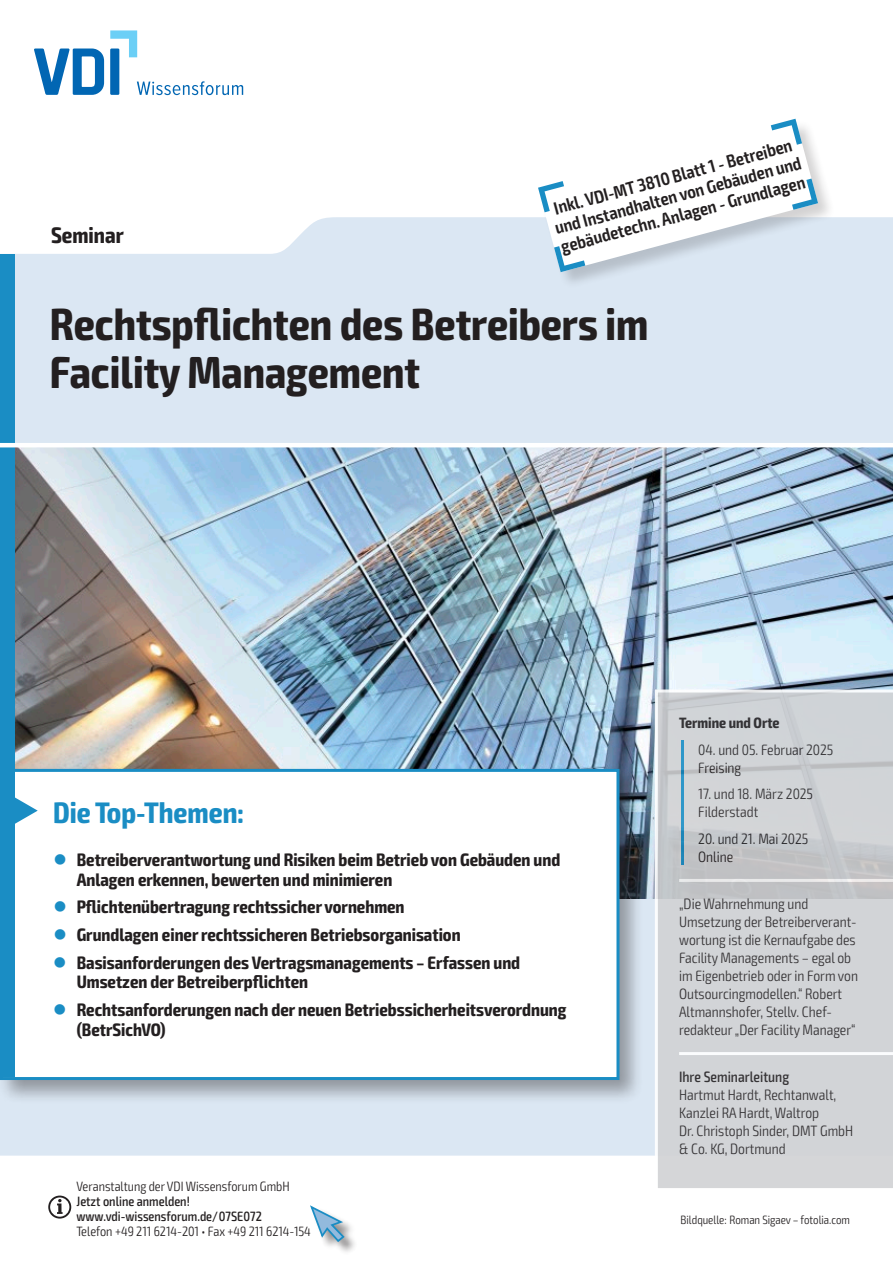
<style>
.page{position:relative;width:893px;height:1263px;background:#fff}
.page>*{position:absolute;margin:0;border:0;box-sizing:border-box;transform-origin:0 0}
.t1{font:700 condensed 45px/48px "Exo 2";color:#231f20}
.t2{font:700 condensed 29.7px "Exo 2";color:#1a8dc4}
.t3{font:700 condensed 22.5px "Exo 2";color:#231f20}
.t4{font:700 condensed 18px/19.5px "Exo 2";color:#231f20}
.t5{font:600 condensed 18px/19.5px "Exo 2";color:#231f20}
.t6{font:300 condensed 15px/18px "Exo 2";color:#231f20}
.t7{font:500 condensed 15px "Exo 2";color:#231f20}
.t8{font:700 condensed 15px "Exo 2";color:#231f20}
.t9{font:300 condensed 13.5px "Exo 2";color:#231f20}
.t10{font:500 condensed 13.5px/15px "Exo 2";color:#231f20}
.t11{font:300 condensed 12px "Exo 2";color:#231f20}
.s1{color:#1a8dc4}
</style>
<div class="page">
<div style="left:0;top:217px;width:893px;height:938px;background:#dbe7f3"></div>
<img style="left:14px;top:447px;width:878px;height:451px">
<div style="left:0;top:765px;width:644px;height:340px;background:#231f20;opacity:.4"></div>
<div style="left:2px;top:770px;width:616px;height:308px;background:#fff"></div>
<div style="left:3px;top:772px;width:11px;height:305px;background:#1a8dc4"></div>
<div style="left:0;top:769px;width:619px;height:311px;border:3px solid #1a8dc4"></div>
<svg style="left:14px;top:796px;width:24px;height:29px"></svg>
<div style="left:0;top:254px;width:14px;height:519px;background:#1a8dc4"></div>
<div style="left:311px;top:1206px;width:47px;height:49px;background:#231f20;opacity:.5"></div>
<svg style="left:310px;top:1205px;width:36px;height:38px"></svg>
<hr style="left:0;top:443px;width:893px;height:4px;background:#fff">
<svg style="left:655px;top:689px;width:238px;height:499px;background:#cfd2d5"></svg>
<svg style="left:48px;top:1195px;width:23px;height:23px"></svg>
<svg style="left:34px;top:30px;width:209px;height:65px"></svg>
<div style="left:539px;top:119px;width:297px;height:170px;background:#231f20;opacity:.2"></div>
<svg style="left:538px;top:119px;width:280px;height:153px"></svg>
<h3 class="t3" style="left:51px;top:221px;width:74px">Seminar</h3>
<p class="t5" style="left:548px;top:200px;width:256px;rotate:-15deg">Inkl. VDI-MT 3810 Blatt 1 - Betreiben und Instandhalten von Gebäuden und gebäudetechn. Anlagen - Grundlagen</p>
<h1 class="t1" style="left:50px;top:301px;width:600px">Rechtspflichten des Betreibers im<br>Facility Management</h1>
<h2 class="t2" style="left:53px;top:794px;width:192px">Die Top-Themen:</h2>
<p class="t4" style="left:77px;top:850px;width:485px;text-indent:-23px"><span class="s1">●</span> Betreiberverantwortung und Risiken beim Betrieb von Gebäuden und<br>Anlagen erkennen, bewerten und minimieren</p>
<p class="t4" style="left:53px;top:898px;width:353px"><span class="s1">●</span> Pflichtenübertragung rechtssicher vornehmen</p>
<p class="t4" style="left:53px;top:925px;width:409px"><span class="s1">●</span> Grundlagen einer rechtssicheren Betriebsorganisation</p>
<p class="t4" style="left:77px;top:953px;width:445px;text-indent:-23px"><span class="s1">●</span> Basisanforderungen des Vertragsmanagements – Erfassen und<br>Umsetzen der Betreiberpflichten</p>
<p class="t4" style="left:77px;top:1000px;width:491px;text-indent:-23px"><span class="s1">●</span> Rechtsanforderungen nach der neuen Betriebssicherheitsverordnung (BetrSichVO)</p>
<p class="t9" style="left:77px;top:1178px;width:215px">Veranstaltung der VDI Wissensforum GmbH</p>
<p class="t10" style="left:77px;top:1194px;width:187px">Jetzt online anmelden! www.vdi-wissensforum.de/07SE072</p>
<p class="t9" style="left:77px;top:1223px;width:236px">Telefon +49 211 6214-201 • Fax +49 211 6214-154</p>
<p class="t8" style="left:679px;top:714px;width:102px">Termine und Orte</p>
<p class="t6" style="left:698px;top:741px;width:137px">04. und 05. Februar 2025<br>Freising</p>
<p class="t6" style="left:698px;top:785px;width:116px">17. und 18. März 2025<br>Filderstadt</p>
<p class="t6" style="left:698px;top:830px;width:112px">20. und 21. Mai 2025<br>Online</p>
<p class="t6" style="left:679px;top:895px;width:180px">„Die Wahrnehmung und<br>Umsetzung der Betreiberverant&shy;wortung ist die Kernaufgabe des<br>Facility Managements – egal ob im Eigenbetrieb oder in Form von<br>Outsourcingmodellen.“ Robert<br>Altmannshofer, Stellv. Chef&shy;redakteur „Der Facility Manager“</p>
<p class="t7" style="left:679px;top:1068px;width:112px">Ihre Seminarleitung</p>
<p class="t6" style="left:679px;top:1086px;width:176px">Hartmut Hardt, Rechtanwalt,<br>Kanzlei RA Hardt, Waltrop<br>Dr. Christoph Sinder, DMT GmbH &amp; Co. KG, Dortmund</p>
<p class="t11" style="left:681px;top:1212px;width:171px">Bildquelle: Roman Sigaev – fotolia.com</p>
</div>
